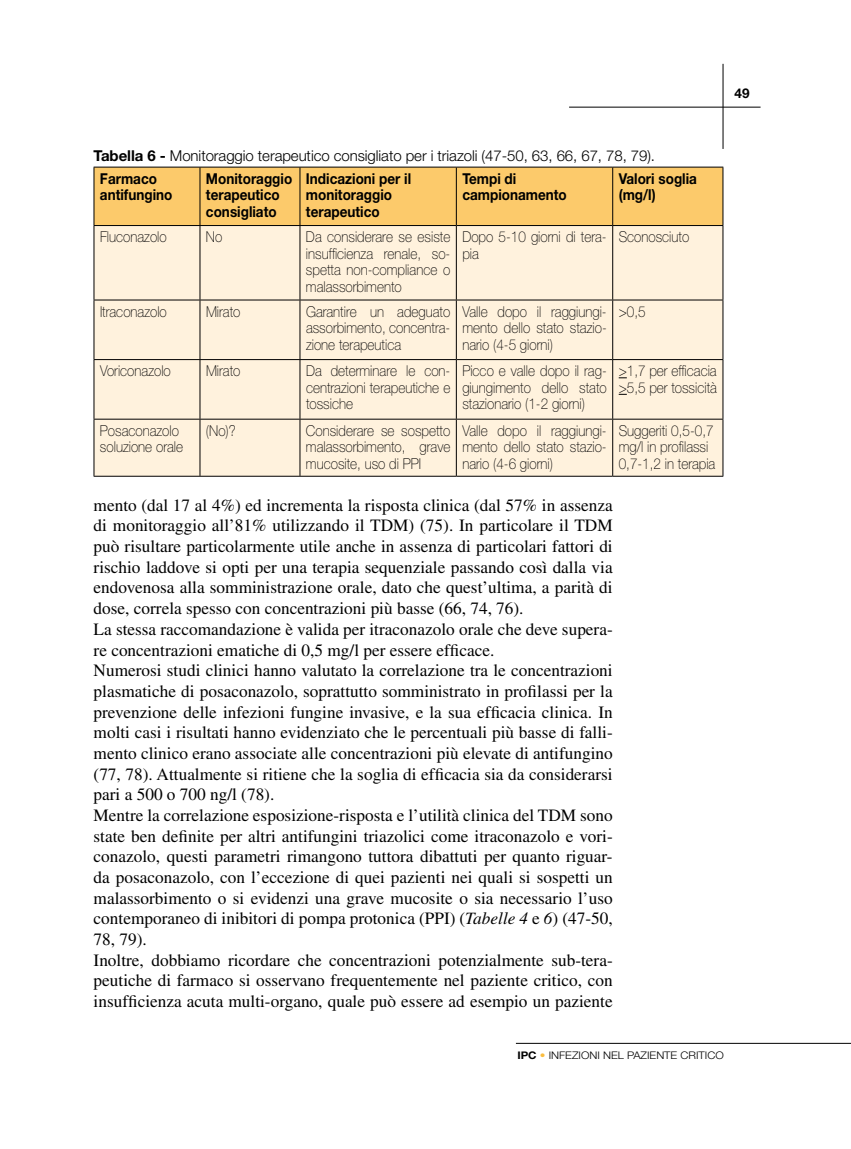
<style>
.page{position:relative;width:851px;height:1149px;background:#fff}
.page>*{position:absolute;margin:0;border:0;box-sizing:border-box;transform-origin:0 0}
.t1{font:17.25px/20.7px "Times LT Std";color:#000}
.t2{font:100 15px/16.5px "Helvetica Neue LT Std";color:#000;text-align:justify;scale:.9 1}
.t3{font:700 15px/16.5px "Helvetica Neue LT Std";color:#000;scale:.9 1}
.t4{font:300 15px/23.1px "Helvetica Neue LT Std";letter-spacing:-.005em;color:#000}
.t5{font:700 13.5px "Helvetica Neue LT Std";color:#000}
.t6{font:300 10.5px "Helvetica Neue LT Std";color:#000;scale:1.08 1}
.s1{font-weight:700}
.s2{font-style:italic}
.s3{color:#fabd40}
</style>
<div class="page">
<hr style="left:569px;top:107px;width:191px;height:1px;background:#000">
<hr style="left:722px;top:64px;width:1px;height:85px;background:#000">
<hr style="left:516px;top:1042px;width:334px;height:1px;background:#000">
<div style="left:95px;top:168px;width:627px;height:57px;background:#fcca6b"></div>
<div style="left:95px;top:226px;width:627px;height:249px;background:#fff2dd"></div>
<hr style="left:94px;top:167px;width:106px;height:1px;background:#000">
<hr style="left:94px;top:167px;width:1px;height:58px;background:#000">
<hr style="left:200px;top:167px;width:100px;height:1px;background:#000">
<hr style="left:199px;top:167px;width:1px;height:58px;background:#000">
<hr style="left:300px;top:167px;width:156px;height:1px;background:#000">
<hr style="left:299px;top:167px;width:1px;height:58px;background:#000">
<hr style="left:456px;top:167px;width:156px;height:1px;background:#000">
<hr style="left:456px;top:167px;width:1px;height:58px;background:#000">
<hr style="left:612px;top:167px;width:111px;height:1px;background:#000">
<hr style="left:612px;top:167px;width:1px;height:58px;background:#000">
<hr style="left:722px;top:167px;width:1px;height:58px;background:#000">
<hr style="left:94px;top:225px;width:106px;height:1px;background:#000">
<hr style="left:94px;top:226px;width:1px;height:73px;background:#000">
<hr style="left:200px;top:225px;width:100px;height:1px;background:#000">
<hr style="left:199px;top:226px;width:1px;height:73px;background:#000">
<hr style="left:300px;top:225px;width:156px;height:1px;background:#000">
<hr style="left:299px;top:226px;width:1px;height:73px;background:#000">
<hr style="left:456px;top:225px;width:156px;height:1px;background:#000">
<hr style="left:456px;top:226px;width:1px;height:73px;background:#000">
<hr style="left:612px;top:225px;width:111px;height:1px;background:#000">
<hr style="left:612px;top:226px;width:1px;height:73px;background:#000">
<hr style="left:722px;top:226px;width:1px;height:73px;background:#000">
<hr style="left:94px;top:299px;width:106px;height:1px;background:#000">
<hr style="left:94px;top:300px;width:1px;height:59px;background:#000">
<hr style="left:200px;top:299px;width:100px;height:1px;background:#000">
<hr style="left:199px;top:300px;width:1px;height:59px;background:#000">
<hr style="left:300px;top:299px;width:156px;height:1px;background:#000">
<hr style="left:299px;top:300px;width:1px;height:59px;background:#000">
<hr style="left:456px;top:299px;width:156px;height:1px;background:#000">
<hr style="left:456px;top:300px;width:1px;height:59px;background:#000">
<hr style="left:612px;top:299px;width:111px;height:1px;background:#000">
<hr style="left:612px;top:300px;width:1px;height:59px;background:#000">
<hr style="left:722px;top:300px;width:1px;height:59px;background:#000">
<hr style="left:94px;top:359px;width:106px;height:1px;background:#000">
<hr style="left:94px;top:360px;width:1px;height:58px;background:#000">
<hr style="left:200px;top:359px;width:100px;height:1px;background:#000">
<hr style="left:199px;top:360px;width:1px;height:58px;background:#000">
<hr style="left:300px;top:359px;width:156px;height:1px;background:#000">
<hr style="left:299px;top:360px;width:1px;height:58px;background:#000">
<hr style="left:456px;top:359px;width:156px;height:1px;background:#000">
<hr style="left:456px;top:360px;width:1px;height:58px;background:#000">
<hr style="left:612px;top:359px;width:111px;height:1px;background:#000">
<hr style="left:612px;top:360px;width:1px;height:58px;background:#000">
<hr style="left:722px;top:360px;width:1px;height:58px;background:#000">
<hr style="left:94px;top:418px;width:106px;height:1px;background:#000">
<hr style="left:94px;top:419px;width:1px;height:56px;background:#000">
<hr style="left:200px;top:418px;width:100px;height:1px;background:#000">
<hr style="left:199px;top:419px;width:1px;height:56px;background:#000">
<hr style="left:300px;top:418px;width:156px;height:1px;background:#000">
<hr style="left:299px;top:419px;width:1px;height:56px;background:#000">
<hr style="left:456px;top:418px;width:156px;height:1px;background:#000">
<hr style="left:456px;top:419px;width:1px;height:56px;background:#000">
<hr style="left:612px;top:418px;width:111px;height:1px;background:#000">
<hr style="left:612px;top:419px;width:1px;height:56px;background:#000">
<hr style="left:722px;top:419px;width:1px;height:56px;background:#000">
<hr style="left:94px;top:475px;width:106px;height:1px;background:#000">
<hr style="left:200px;top:475px;width:100px;height:1px;background:#000">
<hr style="left:300px;top:475px;width:156px;height:1px;background:#000">
<hr style="left:456px;top:475px;width:156px;height:1px;background:#000">
<hr style="left:612px;top:475px;width:111px;height:1px;background:#000">
<p class="t5" style="left:734px;top:85px;width:17px">49</p>
<p class="t4" style="left:100px;top:143px;width:556px;text-indent:-6px"><span class="s1">Tabella 6 -</span> Monitoraggio terapeutico consigliato per i triazoli (47-50, 63, 66, 67, 78, 79).<br><span class="s1">Farmaco</span></p>
<p class="t3" style="left:100px;top:186px;width:82px">antifungino</p>
<p class="t3" style="left:206px;top:170px;width:97px">Monitoraggio terapeutico consigliato</p>
<p class="t3" style="left:306px;top:170px;width:118px">Indicazioni per il monitoraggio terapeutico</p>
<p class="t3" style="left:462px;top:170px;width:118px">Tempi di campionamento</p>
<p class="t3" style="left:618px;top:170px;width:88px">Valori soglia (mg/l)</p>
<p class="t2" style="left:100px;top:228px;width:76px">Fluconazolo</p>
<p class="t2" style="left:206px;top:228px;width:20px">No</p>
<p class="t2" style="left:306px;top:228px;width:162px">Da considerare se esiste insufficienza renale, so&shy;spetta non-compliance o malassorbimento</p>
<p class="t2" style="left:462px;top:228px;width:162px">Dopo 5-10 giorni di tera&shy;pia</p>
<p class="t2" style="left:618px;top:228px;width:80px">Sconosciuto</p>
<p class="t2" style="left:100px;top:303px;width:76px">Itraconazolo</p>
<p class="t2" style="left:206px;top:303px;width:40px">Mirato</p>
<p class="t2" style="left:306px;top:303px;width:162px">Garantire un adeguato assorbimento, concentra&shy;zione terapeutica</p>
<p class="t2" style="left:462px;top:303px;width:162px">Valle dopo il raggiungi&shy;mento dello stato stazio&shy;nario (4-5 giorni)</p>
<p class="t2" style="left:618px;top:303px;width:31px">&gt;0,5</p>
<p class="t2" style="left:100px;top:362px;width:80px">Voriconazolo</p>
<p class="t2" style="left:206px;top:362px;width:40px">Mirato</p>
<p class="t2" style="left:306px;top:362px;width:162px">Da determinare le con&shy;centrazioni terapeutiche e tossiche</p>
<p class="t2" style="left:462px;top:362px;width:162px">Picco e valle dopo il rag&shy;giungimento dello stato stazionario (1-2 giorni)</p>
<p class="t2" style="left:618px;top:362px;width:111px">&gt;1,7 per efficacia &gt;5,5 per tossicità</p>
<p class="t2" style="left:100px;top:422px;width:94px">Posaconazolo soluzione orale</p>
<p class="t2" style="left:206px;top:422px;width:35px">(No)?</p>
<p class="t2" style="left:306px;top:422px;width:162px">Considerare se sospetto malassorbimento, grave mucosite, uso di PPI</p>
<p class="t2" style="left:462px;top:422px;width:162px">Valle dopo il raggiungi&shy;mento dello stato stazio&shy;nario (4-6 giorni)</p>
<p class="t2" style="left:618px;top:422px;width:109px;text-align:left">Suggeriti 0,5-0,7 mg/l in profilassi<br>0,7-1,2 in terapia</p>
<p class="t1" style="left:94px;top:494px;width:520px">mento (dal 17 al 4%) ed incrementa la risposta clinica (dal 57% in assenza di monitoraggio all’81% utilizzando il TDM) (75). In particolare il TDM può risultare particolarmente utile anche in assenza di particolari fattori di rischio laddove si opti per una terapia sequenziale passando così dalla via endovenosa alla somministrazione orale, dato che quest’ultima, a parità di dose, correla spesso con concentrazioni più basse (66, 74, 76).<br>La stessa raccomandazione è valida per itraconazolo orale che deve supera&shy;re concentrazioni ematiche di 0,5 mg/l per essere efficace.<br>Numerosi studi clinici hanno valutato la correlazione tra le concentrazioni plasmatiche di posaconazolo, soprattutto somministrato in profilassi per la prevenzione delle infezioni fungine invasive, e la sua efficacia clinica. In molti casi i risultati hanno evidenziato che le percentuali più basse di falli&shy;mento clinico erano associate alle concentrazioni più elevate di antifungino (77, 78). Attualmente si ritiene che la soglia di efficacia sia da considerarsi pari a 500 o 700 ng/l (78).<br>Mentre la correlazione esposizione-risposta e l’utilità clinica del TDM sono state ben definite per altri antifungini triazolici come itraconazolo e vori&shy;conazolo, questi parametri rimangono tuttora dibattuti per quanto riguar&shy;da posaconazolo, con l’eccezione di quei pazienti nei quali si sospetti un malassorbimento o si evidenzi una grave mucosite o sia necessario l’uso contemporaneo di inibitori di pompa protonica (PPI) (<span class="s2">Tabelle 4</span> e <span class="s2">6</span>) (47-50, 78, 79).<br>Inoltre, dobbiamo ricordare che concentrazioni potenzialmente sub-tera&shy;peutiche di farmaco si osservano frequentemente nel paziente critico, con insufficienza acuta multi-organo, quale può essere ad esempio un paziente</p>
<p class="t6" style="left:517px;top:1048px;width:192px"><span class="s1">IPC</span> <span class="s3">•</span> INFEZIONI NEL PAZIENTE CRITICO</p>
</div>
